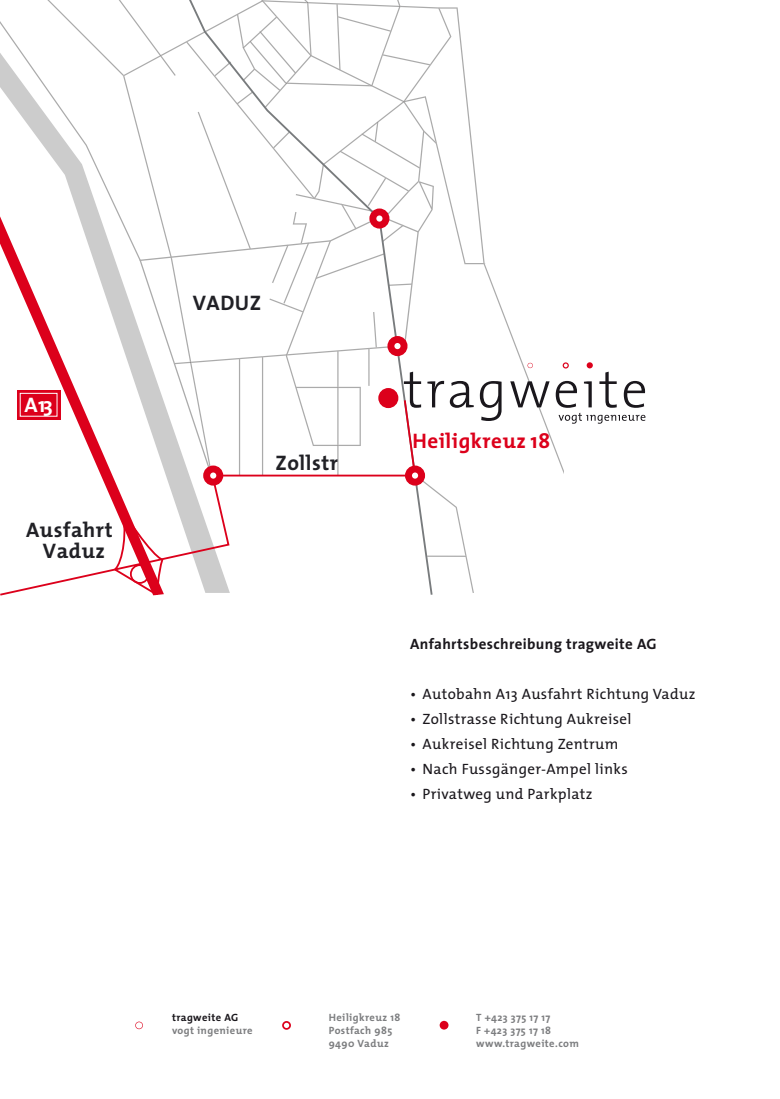
<style>
.page{position:relative;width:780px;height:1099px;background:#fff}
.page>*{position:absolute;margin:0;border:0;box-sizing:border-box;transform-origin:0 0}
.t1{font:700 21.12px/21.1px "The Mix";letter-spacing:.025em;color:#212126;text-align:center}
.t2{font:700 21.12px "The Mix";letter-spacing:.025em;color:#dc001b}
.t3{font:700 21.12px "The Mix";color:#fff}
.t4{font:15px "The Mix";letter-spacing:.025em;color:#1a171c}
.t5{font:700 15px "The Sans";letter-spacing:.025em;color:#1a171c}
.t6{font:700 10.5px/13px "The Mix";letter-spacing:.04em;color:#7c7d7f}
.t7{font:700 10.5px "The Mix";letter-spacing:.04em;color:#1a171c}
.s1{font-family:"Itc Eras";font-weight:400;font-size:17.62px}
</style>
<div class="page">
<svg style="left:135px;top:1021px;width:8px;height:8px"></svg>
<svg style="left:282px;top:1021px;width:9px;height:8px"></svg>
<svg style="left:439px;top:1020px;width:9px;height:9px"></svg>
<svg style="left:0;top:0;width:501px;height:596px"></svg>
<svg style="left:510px;top:381px;width:39px;height:26px"></svg>
<svg style="left:527px;top:363px;width:6px;height:5px"></svg>
<svg style="left:555px;top:362px;width:90px;height:61px"></svg>
<div style="left:586px;top:362px;width:7px;height:6px;background:#dc001b;border-radius:50%"></div>
<div style="left:378px;top:388px;width:20px;height:20px;background:#dc001b;border:2px solid #dc001b;border-radius:50%"></div>
<h1 class="t3" style="left:25px;top:387px;width:30px">A13</h1>
<h1 class="t1" style="left:26px;top:518px;width:88px">Ausfahrt<br>Vaduz</h1>
<h1 class="t1" style="left:193px;top:292px;width:70px">VADUZ</h1>
<h1 class="t1" style="left:275px;top:451px;width:64px">Zollstr<span class="s1">.</span></h1>
<h1 class="t2" style="left:412px;top:423px;width:139px">Heiligkreuz 18</h1>
<p class="t5" style="left:410px;top:631px;width:248px">Anfahrtsbeschreibung tragweite AG</p>
<p class="t4" style="left:410px;top:681px;width:287px">• Autobahn A13 Ausfahrt Richtung Vaduz</p>
<p class="t4" style="left:410px;top:706px;width:223px">• Zollstrasse Richtung Aukreisel</p>
<p class="t4" style="left:410px;top:731px;width:210px">• Aukreisel Richtung Zentrum</p>
<p class="t4" style="left:410px;top:756px;width:219px">• Nach Fussgänger-Ampel links</p>
<p class="t4" style="left:410px;top:781px;width:184px">• Privatweg und Parkplatz</p>
<p class="t7" style="left:172px;top:1008px;width:68px">tragweite AG</p>
<p class="t6" style="left:172px;top:1023px;width:82px">vogt ingenieure</p>
<p class="t6" style="left:329px;top:1010px;width:73px">Heiligkreuz 18<br>Postfach 985<br>9490 Vaduz</p>
<p class="t6" style="left:476px;top:1010px;width:104px">T +423 375 17 17<br>F +423 375 17 18 www.tragweite.com</p>
</div>
